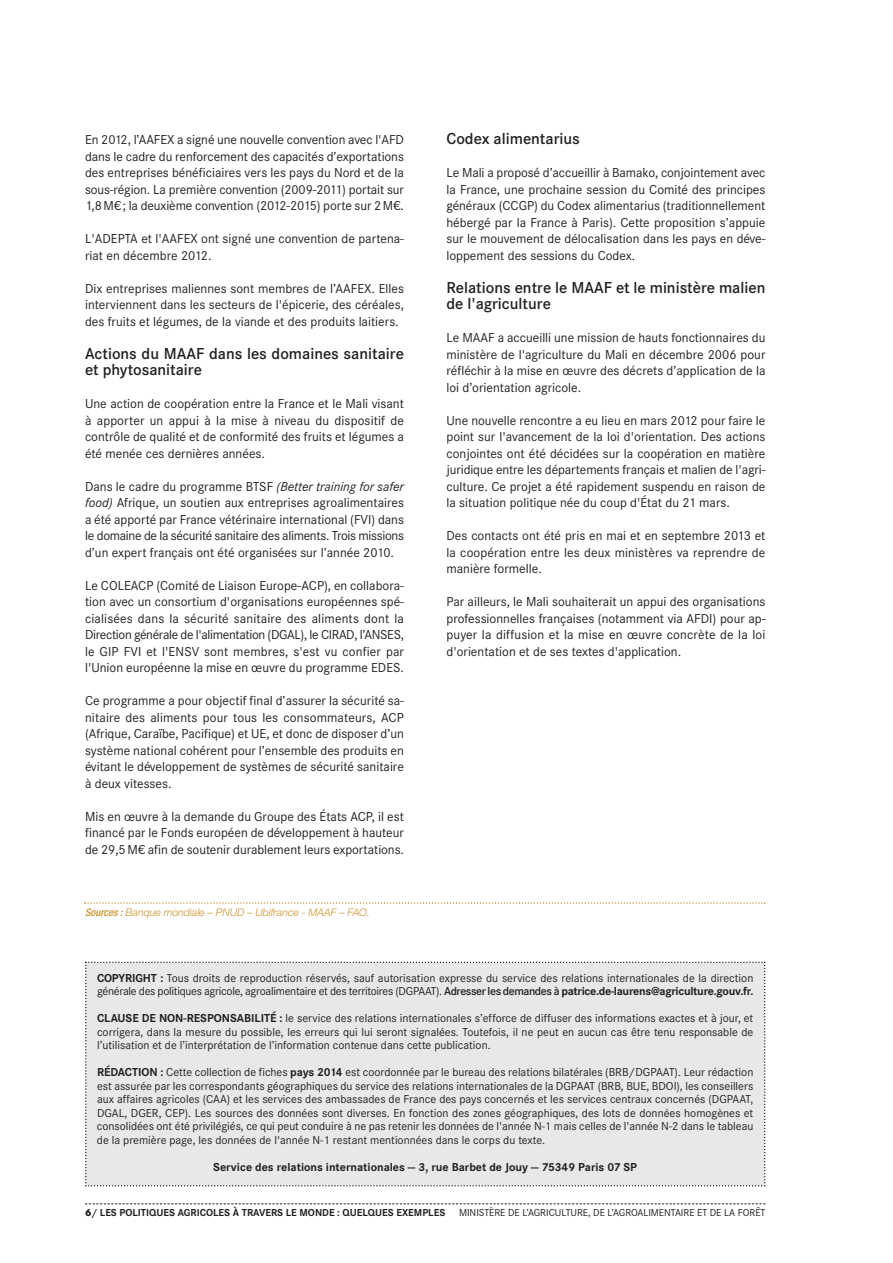
<style>
.page{position:relative;width:893px;height:1263px;background:#fff}
.page>*{position:absolute;margin:0;border:0;box-sizing:border-box;transform-origin:0 0}
.t1{font:600 16.5px/16.5px "Corporate S";color:#231f20}
.t2{font:13.5px/16.5px "Corporate S";color:#231f20;text-align:justify}
.t3{font:12px/13.5px "Corporate S";color:#231f20;text-align:justify}
.t4{font:700 12px "Corporate S";color:#231f20}
.t5{font:700 10.5px "Corporate S";color:#231f20}
.t6{font:10.5px "Corporate S";letter-spacing:-.005em;color:#231f20}
.t7{font:italic 300 10.5px "Helvetica Neue LT Pro";color:#cd912c}
.s1{font-style:italic}
.s2{font-weight:500;font-stretch:condensed}
.s3{font-weight:700}
.s4{font-weight:600}
.s5{font-weight:800}
</style>
<div class="page">
<svg style="left:85px;top:1203px;width:680px;height:1px"></svg>
<svg style="left:84px;top:902px;width:681px;height:2px"></svg>
<div style="left:85px;top:962px;width:680px;height:224px;background:#e7e8e9"></div>
<p class="t2" style="left:85px;top:131px;width:320px">En 2012, l’AAFEX a signé une nouvelle convention avec l'AFD dans le cadre du renforcement des capacités d’exportations des entreprises bénéficiaires vers les pays du Nord et de la sous-région. La première convention (2009-2011) portait sur 1,8M€; la deuxième convention (2012-2015) porte sur 2M€.</p>
<p class="t2" style="left:85px;top:230px;width:320px">L'ADEPTA et l'AAFEX ont signé une convention de partena&shy;riat en décembre 2012.</p>
<p class="t2" style="left:85px;top:280px;width:320px">Dix entreprises maliennes sont membres de l’AAFEX. Elles interviennent dans les secteurs de l'épicerie, des céréales, des fruits et légumes, de la viande et des produits laitiers.</p>
<p class="t1" style="left:85px;top:345px;width:320px">Actions du MAAF dans les domaines sanitaire et phytosanitaire</p>
<p class="t2" style="left:85px;top:395px;width:320px">Une action de coopération entre la France et le Mali visant à apporter un appui à la mise à niveau du dispositif de contrôle de qualité et de conformité des fruits et légumes a été menée ces dernières années.</p>
<p class="t2" style="left:85px;top:478px;width:320px">Dans le cadre du programme BTSF <span class="s1">(Better training for safer food)</span> Afrique, un soutien aux entreprises agroalimentaires a été apporté par France vétérinaire international (FVI) dans le domaine de la sécurité sanitaire des aliments. Trois missions d’un expert français ont été organisées sur l’année 2010.</p>
<p class="t2" style="left:85px;top:577px;width:320px">Le COLEACP (Comité de Liaison Europe-ACP), en collabora&shy;tion avec un consortium d'organisations européennes spé&shy;cialisées dans la sécurité sanitaire des aliments dont la Direction générale de l'alimentation (DGAL), le CIRAD, l’ANSES, le GIP FVI et l'ENSV sont membres, s'est vu confier par l'Union européenne la mise en œuvre du programme EDES.</p>
<p class="t2" style="left:85px;top:692px;width:320px">Ce programme a pour objectif final d’assurer la sécurité sa&shy;nitaire des aliments pour tous les consommateurs, ACP (Afrique, Caraïbe, Pacifique) et UE, et donc de disposer d’un système national cohérent pour l’ensemble des produits en évitant le développement de systèmes de sécurité sanitaire à deux vitesses.</p>
<p class="t2" style="left:85px;top:808px;width:320px">Mis en œuvre à la demande du Groupe des États ACP, il est financé par le Fonds européen de développement à hauteur de 29,5M€ afin de soutenir durablement leurs exportations.</p>
<p class="t7" style="left:85px;top:908px;width:286px"><span class="s2">Sources :</span> Banque mondiale – PNUD – Ubifrance - MAAF – FAO.</p>
<p class="t1" style="left:446px;top:130px;width:135px">Codex alimentarius</p>
<p class="t2" style="left:446px;top:164px;width:320px">Le Mali a proposé d’accueillir à Bamako, conjointement avec la France, une prochaine session du Comité des principes généraux (CCGP) du Codex alimentarius (traditionnellement hébergé par la France à Paris). Cette proposition s’appuie sur le mouvement de délocalisation dans les pays en déve&shy;loppement des sessions du Codex.</p>
<p class="t1" style="left:446px;top:279px;width:320px">Relations entre le MAAF et le ministère malien de l'agriculture</p>
<p class="t2" style="left:446px;top:329px;width:320px">Le MAAF a accueilli une mission de hauts fonctionnaires du ministère de l'agriculture du Mali en décembre 2006 pour réfléchir à la mise en œuvre des décrets d’application de la loi d’orientation agricole.</p>
<p class="t2" style="left:446px;top:412px;width:320px">Une nouvelle rencontre a eu lieu en mars 2012 pour faire le point sur l'avancement de la loi d'orientation. Des actions conjointes ont été décidées sur la coopération en matière juridique entre les départements français et malien de l'agri&shy;culture. Ce projet a été rapidement suspendu en raison de la situation politique née du coup d'État du 21 mars.</p>
<p class="t2" style="left:446px;top:527px;width:320px">Des contacts ont été pris en mai et en septembre 2013 et la coopération entre les deux ministères va reprendre de manière formelle.</p>
<p class="t2" style="left:446px;top:593px;width:320px">Par ailleurs, le Mali souhaiterait un appui des organisations professionnelles françaises (notamment via AFDI) pour ap&shy;puyer la diffusion et la mise en œuvre concrète de la loi d'orientation et de ses textes d'application.</p>
<p class="t3" style="left:97px;top:971px;width:658px"><span class="s3">COPYRIGHT :</span> Tous droits de reproduction réservés, sauf autorisation expresse du service des relations internationales de la direction générale des politiques agricole, agroalimentaire et des territoires (DGPAAT). <span class="s4">Adresser les demandes à</span> <span class="s3">patrice.de-laurens@agriculture.gouv.fr.</span></p>
<p class="t3" style="left:97px;top:1011px;width:658px"><span class="s3">CLAUSE DE NON-RESPONSABILITÉ :</span> le service des relations internationales s’efforce de diffuser des informations exactes et à jour, et corrigera, dans la mesure du possible, les erreurs qui lui seront signalées. Toutefois, il ne peut en aucun cas être tenu responsable de l’utilisation et de l’interprétation de l’information contenue dans cette publication.</p>
<p class="t3" style="left:97px;top:1065px;width:658px"><span class="s3">RÉDACTION :</span> Cette collection de fiches <span class="s3">pays 2014</span> est coordonnée par le bureau des relations bilatérales (BRB/DGPAAT). Leur rédaction est assurée par les correspondants géographiques du service des relations internationales de la DGPAAT (BRB, BUE, BDOI), les conseillers aux affaires agricoles (CAA) et les services des ambassades de France des pays concernés et les services centraux concernés (DGPAAT, DGAL, DGER, CEP). Les sources des données sont diverses. En fonction des zones géographiques, des lots de données homogènes et consolidées ont été privilégiés, ce qui peut conduire à ne pas retenir les données de l'année N-1 mais celles de l'année N-2 dans le tableau de la première page, les données de l'année N-1 restant mentionnées dans le corps du texte.</p>
<p class="t4" style="left:213px;top:1159px;width:425px">Service des relations internationales — 3, rue Barbet de Jouy — 75349 Paris 07 SP</p>
<p class="t5" style="left:85px;top:1206px;width:362px"><span class="s5">6</span>/ LES POLITIQUES AGRICOLES À TRAVERS LE MONDE : QUELQUES EXEMPLES</p>
<p class="t6" style="left:459px;top:1206px;width:308px">MINISTÈRE DE L’AGRICULTURE, DE L’AGROALIMENTAIRE ET DE LA FORÊT</p>
</div>
